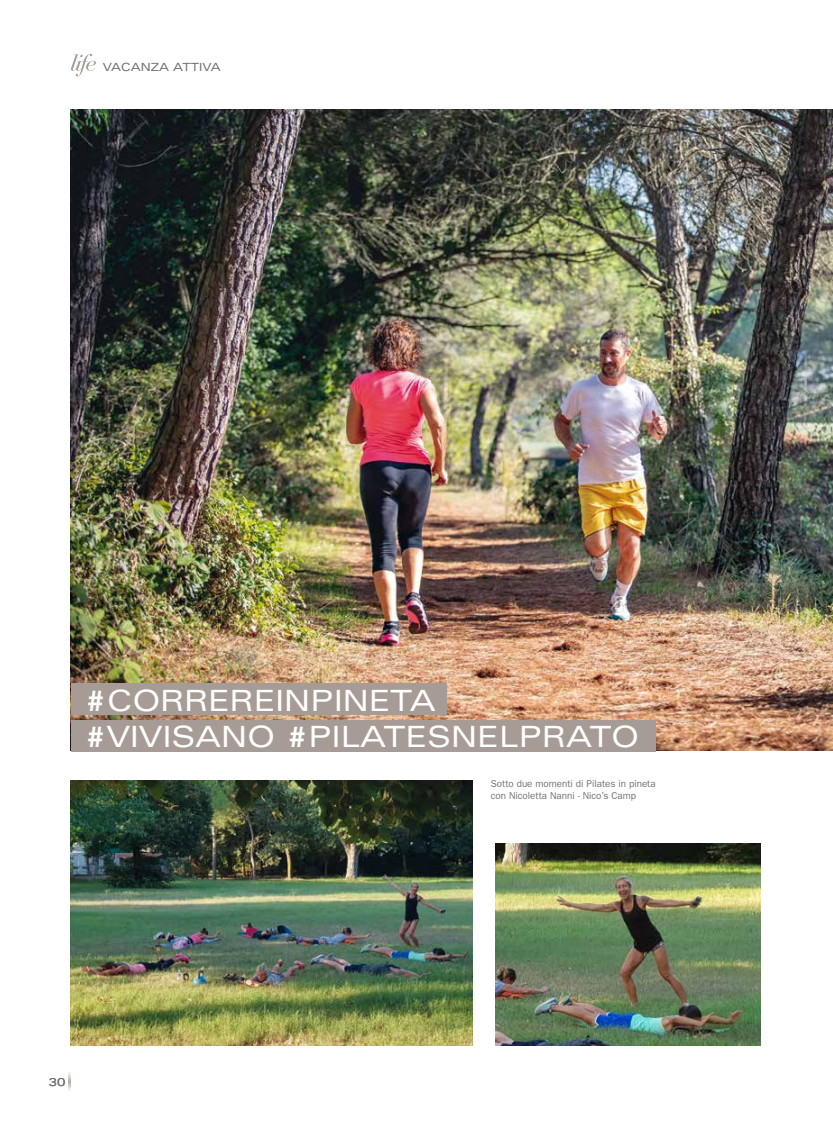
<style>
.page{position:relative;width:833px;height:1134px;background:#fff}
.page>*{position:absolute;margin:0;border:0;box-sizing:border-box;transform-origin:0 0}
.t1{font:expanded 29.25px/35.8px "Univers";color:#fff}
.t2{font:expanded 11.25px "Univers";color:#707172}
.t3{font:10px/12px "ITC Franklin Gothic Std";color:#707172}
.s1{font-weight:700}
</style>
<div class="page">
<img style="left:71px;top:109px;width:762px;height:641px">
<svg style="left:68px;top:1073px;width:3px;height:17px"></svg>
<img style="left:71px;top:780px;width:401px;height:266px">
<img style="left:495px;top:843px;width:265px;height:203px">
<div style="left:71px;top:720px;width:585px;height:32px;background:#a69b95"></div>
<div style="left:71px;top:683px;width:375px;height:31px;background:#a69b95"></div>
<svg style="left:71px;top:54px;width:25px;height:22px"></svg>
<p class="t2" style="left:103px;top:60px;width:119px">VACANZA ATTIVA</p>
<h1 class="t1" style="left:85px;top:682px;width:556px"><span class="s1">#</span>CORREREINPINETA<br><span class="s1">#</span>VIVISANO <span class="s1">#</span>PILATESNELPRATO</h1>
<p class="t3" style="left:491px;top:778px;width:166px">Sotto due momenti di Pilates in pineta con Nicoletta Nanni - Nico’s Camp</p>
<p class="t2" style="left:49px;top:1075px;width:18px">30</p>
</div>
